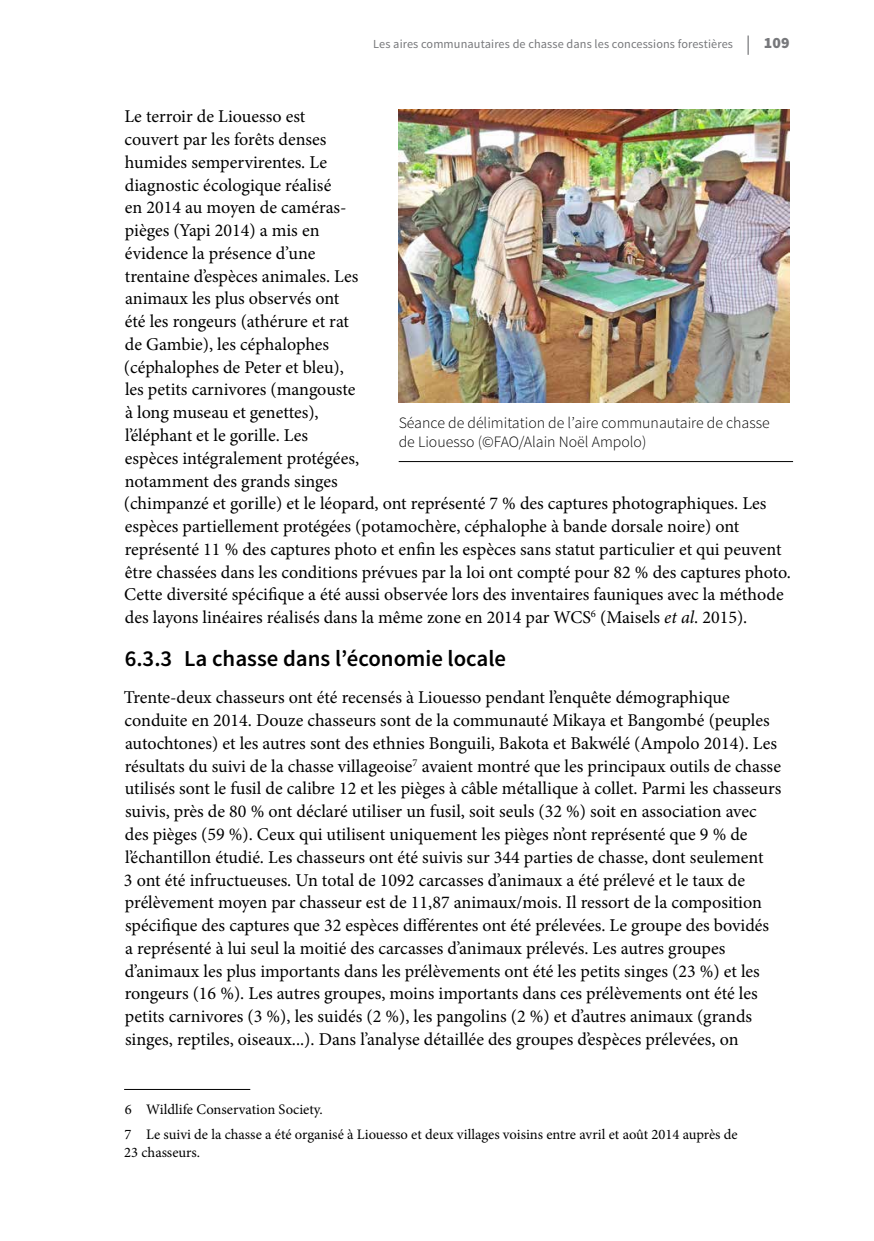
<style>
.page{position:relative;width:874px;height:1241px;background:#fff}
.page>*{position:absolute;margin:0;border:0;box-sizing:border-box;transform-origin:0 0}
.t1{font:600 22.75px "Source Sans Pro";color:#000}
.t2{font:18.03px/22.8px "Minion Pro";color:#000}
.t3{font:300 15.75px/19.2px "Source Sans Pro";color:#000}
.t4{font:14.53px/24.8px "Minion Pro";color:#000}
.t5{font:12.25px "Source Sans Pro";letter-spacing:.01em;color:#77787b}
.s1{font-family:"Minion Pro";font-size:19.25px}
.s2{font-weight:900;font-size:15.75px}
.s3{font-style:italic}
</style>
<div class="page">
<hr style="left:124px;top:1088px;width:126px;height:1px;background:#000">
<img style="left:398px;top:109px;width:391px;height:293px">
<hr style="left:398px;top:461px;width:394px;height:1px;background:#000">
<p class="t5" style="left:373px;top:36px;width:417px">Les aires communautaires de chasse dans les concessions forestières <span class="s1">|</span> <span class="s2">109</span></p>
<p class="t2" style="left:124px;top:105px;width:668px">Le terroir de Liouesso est<br>couvert par les forêts denses<br>humides sempervirentes. Le<br>diagnostic écologique réalisé<br>en 2014 au moyen de caméras-<br>pièges (Yapi 2014) a mis en<br>évidence la présence d’une<br>trentaine d’espèces animales. Les<br>animaux les plus observés ont<br>été les rongeurs (athérure et rat<br>de Gambie), les céphalophes<br>(céphalophes de Peter et bleu),<br>les petits carnivores (mangouste<br>à long museau et genettes),<br>l’éléphant et le gorille. Les<br>espèces intégralement protégées,<br>notamment des grands singes<br>(chimpanzé et gorille) et le léopard, ont représenté 7 % des captures photographiques. Les espèces partiellement protégées (potamochère, céphalophe à bande dorsale noire) ont représenté 11 % des captures photo et enfin les espèces sans statut particulier et qui peuvent être chassées dans les conditions prévues par la loi ont compté pour 82 % des captures photo.<br>Cette diversité spécifique a été aussi observée lors des inventaires fauniques avec la méthode des layons linéaires réalisés dans la même zone en 2014 par WCS<sup>6</sup> (Maisels <span class="s3">et al</span>. 2015).</p>
<p class="t1" style="left:125px;top:643px;width:383px">6.3.3 La chasse dans l’économie locale</p>
<p class="t2" style="left:124px;top:686px;width:658px">Trente-deux chasseurs ont été recensés à Liouesso pendant l’enquête démographique conduite en 2014. Douze chasseurs sont de la communauté Mikaya et Bangombé (peuples autochtones) et les autres sont des ethnies Bonguili, Bakota et Bakwélé (Ampolo 2014). Les résultats du suivi de la chasse villageoise<sup>7</sup> avaient montré que les principaux outils de chasse utilisés sont le fusil de calibre 12 et les pièges à câble métallique à collet. Parmi les chasseurs suivis, près de 80 % ont déclaré utiliser un fusil, soit seuls (32 %) soit en association avec des pièges (59 %). Ceux qui utilisent uniquement les pièges n’ont représenté que 9 % de l’échantillon étudié. Les chasseurs ont été suivis sur 344 parties de chasse, dont seulement<br>3 ont été infructueuses. Un total de 1092 carcasses d’animaux a été prélevé et le taux de prélèvement moyen par chasseur est de 11,87 animaux/mois. Il ressort de la composition spécifique des captures que 32 espèces différentes ont été prélevées. Le groupe des bovidés<br>a représenté à lui seul la moitié des carcasses d’animaux prélevés. Les autres groupes d’animaux les plus importants dans les prélèvements ont été les petits singes (23 %) et les rongeurs (16 %). Les autres groupes, moins importants dans ces prélèvements ont été les petits carnivores (3 %), les suidés (2 %), les pangolins (2 %) et d’autres animaux (grands singes, reptiles, oiseaux...). Dans l’analyse détaillée des groupes d’espèces prélevées, on</p>
<p class="t3" style="left:398px;top:413px;width:372px">Séance de délimitation de l’aire communautaire de chasse de Liouesso (©FAO/Alain Noël Ampolo)</p>
<p class="t4" style="left:124px;top:1097px;width:614px">6 Wildlife Conservation Society.<br>7 Le suivi de la chasse a été organisé à Liouesso et deux villages voisins entre avril et août 2014 auprès de</p>
<p class="t4" style="left:124px;top:1139px;width:77px">23 chasseurs.</p>
</div>
